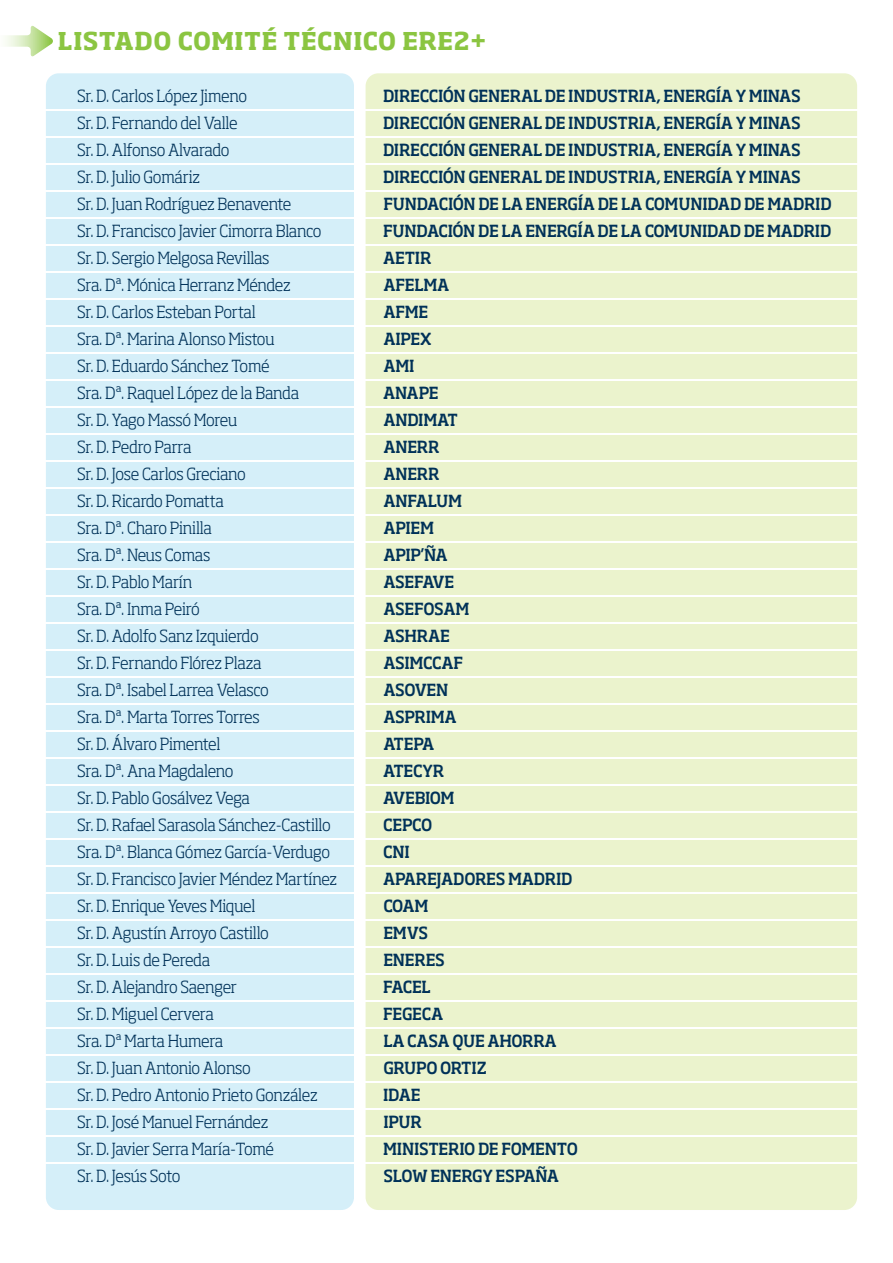
<style>
.page{position:relative;width:893px;height:1263px;background:#fff}
.page>*{position:absolute;margin:0;border:0;box-sizing:border-box;transform-origin:0 0}
.t1{font:700 24.3px "Soho Std";letter-spacing:.025em;color:#8bc541}
.t2{font:300 16.5px "Soho Std";letter-spacing:-.02em;color:#003158;scale:.95 1}
.t3{font:500 16.5px "Soho Std";letter-spacing:-.015em;color:#003158;scale:.95 1}
.t4{font:500 16.5px "Soho Std";letter-spacing:-.035em;color:#003158;scale:.95 1}
</style>
<div class="page">
<div style="left:366px;top:73px;width:491px;height:1137px;background:#ebf3cd;border-radius:13px"></div>
<div style="left:46px;top:73px;width:308px;height:1137px;background:#d5eff9;border-radius:13px"></div>
<svg style="left:5px;top:26px;width:48px;height:31px"></svg>
<hr style="left:29px;top:109px;width:835px;height:2px;background:#fff">
<hr style="left:29px;top:136px;width:835px;height:2px;background:#fff">
<hr style="left:29px;top:163px;width:835px;height:2px;background:#fff">
<hr style="left:29px;top:190px;width:835px;height:2px;background:#fff">
<hr style="left:29px;top:217px;width:835px;height:2px;background:#fff">
<hr style="left:29px;top:244px;width:835px;height:2px;background:#fff">
<hr style="left:29px;top:271px;width:835px;height:2px;background:#fff">
<hr style="left:29px;top:298px;width:835px;height:2px;background:#fff">
<hr style="left:29px;top:325px;width:835px;height:2px;background:#fff">
<hr style="left:29px;top:352px;width:835px;height:2px;background:#fff">
<hr style="left:29px;top:379px;width:835px;height:2px;background:#fff">
<hr style="left:29px;top:406px;width:835px;height:2px;background:#fff">
<hr style="left:29px;top:433px;width:835px;height:2px;background:#fff">
<hr style="left:29px;top:460px;width:835px;height:2px;background:#fff">
<hr style="left:29px;top:487px;width:835px;height:2px;background:#fff">
<hr style="left:29px;top:514px;width:835px;height:2px;background:#fff">
<hr style="left:29px;top:541px;width:835px;height:2px;background:#fff">
<hr style="left:29px;top:568px;width:835px;height:2px;background:#fff">
<hr style="left:29px;top:595px;width:835px;height:2px;background:#fff">
<hr style="left:29px;top:622px;width:835px;height:2px;background:#fff">
<hr style="left:29px;top:649px;width:835px;height:2px;background:#fff">
<hr style="left:29px;top:676px;width:835px;height:2px;background:#fff">
<hr style="left:29px;top:703px;width:835px;height:2px;background:#fff">
<hr style="left:29px;top:730px;width:835px;height:2px;background:#fff">
<hr style="left:29px;top:757px;width:835px;height:2px;background:#fff">
<hr style="left:29px;top:784px;width:835px;height:2px;background:#fff">
<hr style="left:29px;top:811px;width:835px;height:2px;background:#fff">
<hr style="left:29px;top:838px;width:835px;height:2px;background:#fff">
<hr style="left:29px;top:865px;width:835px;height:2px;background:#fff">
<hr style="left:29px;top:892px;width:835px;height:2px;background:#fff">
<hr style="left:29px;top:919px;width:835px;height:2px;background:#fff">
<hr style="left:29px;top:946px;width:835px;height:2px;background:#fff">
<hr style="left:29px;top:973px;width:835px;height:2px;background:#fff">
<hr style="left:29px;top:1000px;width:835px;height:2px;background:#fff">
<hr style="left:29px;top:1027px;width:835px;height:2px;background:#fff">
<hr style="left:29px;top:1054px;width:835px;height:2px;background:#fff">
<hr style="left:29px;top:1081px;width:835px;height:2px;background:#fff">
<hr style="left:29px;top:1108px;width:835px;height:2px;background:#fff">
<hr style="left:29px;top:1135px;width:835px;height:2px;background:#fff">
<hr style="left:29px;top:1162px;width:835px;height:2px;background:#fff">
<p class="t1" style="left:58px;top:26px;width:430px">LISTADO COMITÉ TÉCNICO ERE2+</p>
<p class="t2" style="left:77px;top:85px;width:180px">Sr. D. Carlos López Jimeno</p>
<p class="t3" style="left:383px;top:85px;width:441px">DIRECCIÓN GENERAL DE INDUSTRIA, ENERGÍA Y MINAS</p>
<p class="t2" style="left:77px;top:112px;width:170px">Sr. D. Fernando del Valle</p>
<p class="t3" style="left:383px;top:112px;width:441px">DIRECCIÓN GENERAL DE INDUSTRIA, ENERGÍA Y MINAS</p>
<p class="t2" style="left:77px;top:139px;width:162px">Sr. D. Alfonso Alvarado</p>
<p class="t3" style="left:383px;top:139px;width:441px">DIRECCIÓN GENERAL DE INDUSTRIA, ENERGÍA Y MINAS</p>
<p class="t2" style="left:77px;top:166px;width:131px">Sr. D. Julio Gomáriz</p>
<p class="t3" style="left:383px;top:166px;width:441px">DIRECCIÓN GENERAL DE INDUSTRIA, ENERGÍA Y MINAS</p>
<p class="t2" style="left:77px;top:193px;width:227px">Sr. D. Juan Rodríguez Benavente</p>
<p class="t3" style="left:383px;top:193px;width:474px">FUNDACIÓN DE LA ENERGÍA DE LA COMUNIDAD DE MADRID</p>
<p class="t2" style="left:77px;top:220px;width:259px">Sr. D. Francisco Javier Cimorra Blanco</p>
<p class="t3" style="left:383px;top:220px;width:474px">FUNDACIÓN DE LA ENERGÍA DE LA COMUNIDAD DE MADRID</p>
<p class="t2" style="left:77px;top:247px;width:204px">Sr. D. Sergio Melgosa Revillas</p>
<p class="t3" style="left:383px;top:247px;width:52px">AETIR</p>
<p class="t2" style="left:77px;top:274px;width:226px">Sra. Dª. Mónica Herranz Méndez</p>
<p class="t3" style="left:383px;top:274px;width:71px">AFELMA</p>
<p class="t2" style="left:77px;top:301px;width:189px">Sr. D. Carlos Esteban Portal</p>
<p class="t3" style="left:383px;top:301px;width:49px">AFME</p>
<p class="t2" style="left:77px;top:328px;width:209px">Sra. Dª. Marina Alonso Mistou</p>
<p class="t3" style="left:383px;top:328px;width:52px">AIPEX</p>
<p class="t2" style="left:77px;top:355px;width:204px">Sr. D. Eduardo Sánchez Tomé</p>
<p class="t3" style="left:383px;top:355px;width:34px">AMI</p>
<p class="t2" style="left:77px;top:382px;width:235px">Sra. Dª. Raquel López de la Banda</p>
<p class="t3" style="left:383px;top:382px;width:60px">ANAPE</p>
<p class="t2" style="left:77px;top:409px;width:170px">Sr. D. Yago Massó Moreu</p>
<p class="t3" style="left:383px;top:409px;width:80px">ANDIMAT</p>
<p class="t2" style="left:77px;top:436px;width:122px">Sr. D. Pedro Parra</p>
<p class="t3" style="left:383px;top:436px;width:61px">ANERR</p>
<p class="t2" style="left:77px;top:463px;width:179px">Sr. D. Jose Carlos Greciano</p>
<p class="t3" style="left:383px;top:463px;width:61px">ANERR</p>
<p class="t2" style="left:77px;top:490px;width:156px">Sr. D. Ricardo Pomatta</p>
<p class="t3" style="left:383px;top:490px;width:84px">ANFALUM</p>
<p class="t2" style="left:77px;top:517px;width:143px">Sra. Dª. Charo Pinilla</p>
<p class="t3" style="left:383px;top:517px;width:55px">APIEM</p>
<p class="t2" style="left:77px;top:544px;width:142px">Sra. Dª. Neus Comas</p>
<p class="t3" style="left:383px;top:544px;width:69px">APIP’ÑA</p>
<p class="t2" style="left:77px;top:571px;width:122px">Sr. D. Pablo Marín</p>
<p class="t3" style="left:383px;top:571px;width:76px">ASEFAVE</p>
<p class="t2" style="left:77px;top:598px;width:130px">Sra. Dª. Inma Peiró</p>
<p class="t3" style="left:383px;top:598px;width:92px">ASEFOSAM</p>
<p class="t2" style="left:77px;top:625px;width:192px">Sr. D. Adolfo Sanz Izquierdo</p>
<p class="t3" style="left:383px;top:625px;width:72px">ASHRAE</p>
<p class="t2" style="left:77px;top:652px;width:195px">Sr. D. Fernando Flórez Plaza</p>
<p class="t3" style="left:383px;top:652px;width:85px">ASIMCCAF</p>
<p class="t2" style="left:77px;top:679px;width:203px">Sra. Dª. Isabel Larrea Velasco</p>
<p class="t3" style="left:383px;top:679px;width:70px">ASOVEN</p>
<p class="t2" style="left:77px;top:706px;width:194px">Sra. Dª. Marta Torres Torres</p>
<p class="t3" style="left:383px;top:706px;width:79px">ASPRIMA</p>
<p class="t2" style="left:77px;top:733px;width:152px">Sr. D. Álvaro Pimentel</p>
<p class="t3" style="left:383px;top:733px;width:55px">ATEPA</p>
<p class="t2" style="left:77px;top:760px;width:166px">Sra. Dª. Ana Magdaleno</p>
<p class="t3" style="left:383px;top:760px;width:66px">ATECYR</p>
<p class="t2" style="left:77px;top:787px;width:183px">Sr. D. Pablo Gosálvez Vega</p>
<p class="t4" style="left:383px;top:787px;width:77px">AVEBIOM</p>
<p class="t2" style="left:77px;top:814px;width:268px">Sr. D. Rafael Sarasola Sánchez-Castillo</p>
<p class="t3" style="left:383px;top:814px;width:53px">CEPCO</p>
<p class="t2" style="left:77px;top:841px;width:268px">Sra. Dª. Blanca Gómez García-Verdugo</p>
<p class="t3" style="left:383px;top:841px;width:30px">CNI</p>
<p class="t2" style="left:77px;top:868px;width:275px">Sr. D. Francisco Javier Méndez Martínez</p>
<p class="t3" style="left:383px;top:868px;width:201px">APAREJADORES MADRID</p>
<p class="t2" style="left:77px;top:895px;width:189px">Sr. D. Enrique Yeves Miquel</p>
<p class="t3" style="left:383px;top:895px;width:49px">COAM</p>
<p class="t2" style="left:77px;top:922px;width:203px">Sr. D. Agustín Arroyo Castillo</p>
<p class="t3" style="left:383px;top:922px;width:49px">EMVS</p>
<p class="t2" style="left:77px;top:949px;width:141px">Sr. D. Luis de Pereda</p>
<p class="t3" style="left:383px;top:949px;width:66px">ENERES</p>
<p class="t2" style="left:77px;top:976px;width:170px">Sr. D. Alejandro Saenger</p>
<p class="t3" style="left:383px;top:976px;width:52px">FACEL</p>
<p class="t2" style="left:77px;top:1003px;width:145px">Sr. D. Miguel Cervera</p>
<p class="t3" style="left:383px;top:1003px;width:65px">FEGECA</p>
<p class="t2" style="left:77px;top:1030px;width:155px">Sra. Dª Marta Humera</p>
<p class="t3" style="left:383px;top:1030px;width:184px">LA CASA QUE AHORRA</p>
<p class="t2" style="left:77px;top:1057px;width:184px">Sr. D. Juan Antonio Alonso</p>
<p class="t3" style="left:383px;top:1057px;width:110px">GRUPO ORTIZ</p>
<p class="t2" style="left:77px;top:1084px;width:254px">Sr. D. Pedro Antonio Prieto González</p>
<p class="t3" style="left:383px;top:1084px;width:41px">IDAE</p>
<p class="t2" style="left:77px;top:1111px;width:203px">Sr. D. José Manuel Fernández</p>
<p class="t3" style="left:383px;top:1111px;width:42px">IPUR</p>
<p class="t2" style="left:77px;top:1138px;width:209px">Sr. D. Javier Serra María-Tomé</p>
<p class="t3" style="left:383px;top:1138px;width:207px">MINISTERIO DE FOMENTO</p>
<p class="t2" style="left:77px;top:1165px;width:110px">Sr. D. Jesús Soto</p>
<p class="t3" style="left:383px;top:1165px;width:187px">SLOW ENERGY ESPAÑA</p>
</div>
